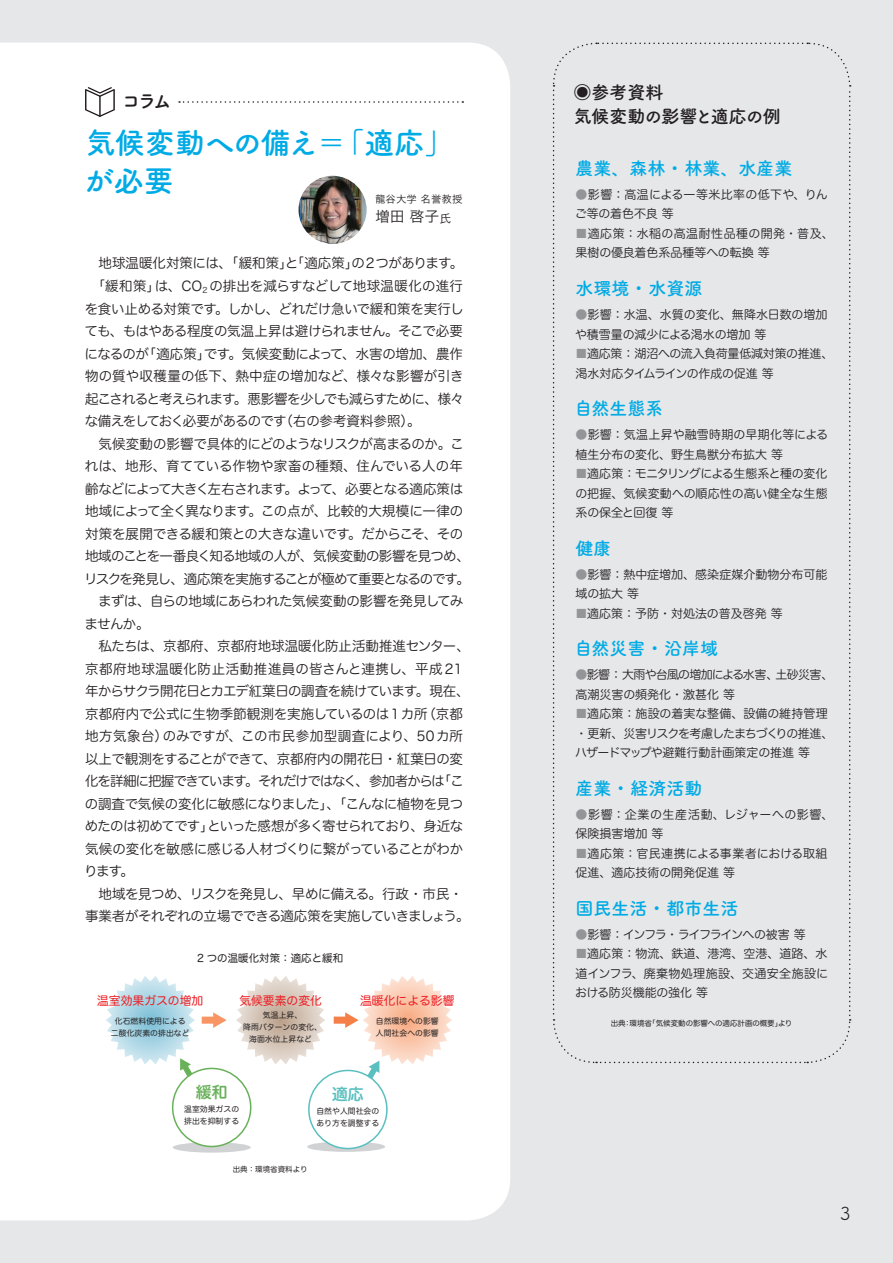
<style>
.page{position:relative;width:893px;height:1263px;background:#e6e7e9}
.page>*{position:absolute;margin:0;border:0;box-sizing:border-box;transform-origin:0 0}
.t1{font:700 30px/37.5px "Tsuku A Rd Gothic";color:#00abe5}
.t2{font:700 19.5px "Tsuku A Rd Gothic";color:#231f20}
.t3{font:700 18px "Tsuku A Rd Gothic";color:#00abe5}
.t4{font:700 18px/24px "Tsuku A Rd Gothic";color:#231f20}
.t5{font:18px "Tsuku A Rd Gothic";color:#231f20}
.t6{font:15.75px "Hira Maru Std W6";color:#68b159}
.t7{font:15.75px "Hira Maru Std W6";color:#5abfbf}
.t8{font:15px "Koburina Go Std W3";color:#231f20}
.t9{font:13.5px/22.5px "Hira Maru Std W3";letter-spacing:-.03em;color:#231f20}
.t10{font:12px/19.5px "Hira Maru Std W3";color:#231f20}
.t11{font:12px/19.5px "Hira Maru Std W3";letter-spacing:-.02em;color:#231f20}
.t12{font:12px/19.5px "Hira Maru Std W3";letter-spacing:-.05em;color:#231f20}
.t13{font:12px/19.5px "Hira Maru Std W3";letter-spacing:.035em;color:#231f20}
.t14{font:12px "Hira Maru Std W3";letter-spacing:-.09em;color:#231f20}
.t15{font:11.85px "Hira Maru Std W4";color:#ee1d23}
.t16{font:10.5px "Hira Maru Std W4";color:#231f20}
.t17{font:10.5px "Koburina Go Std W3";color:#231f20}
.t18{font:7.8px/11.9px "Hira Maru Std W4";color:#231f20}
.t19{font:7.5px "Hira Maru Std W4";color:#231f20}
.t20{font:7.5px "Hira Maru Pro N W4";color:#231f20}
.s1{font-size:12px}
.s2{color:#939598}
</style>
<div class="page">
<div style="left:0;top:43px;width:510px;height:1177px;background:#fff"></div>
<div style="left:85px;top:944px;width:383px;height:238px;background:#fff"></div>
<svg style="left:236px;top:976px;width:89px;height:88px;background:#e3d9d0"></svg>
<svg style="left:202px;top:1012px;width:25px;height:16px"></svg>
<svg style="left:105px;top:976px;width:90px;height:101px;background:#cee7ee"></svg>
<div style="left:173px;top:1142px;width:78px;height:10px;background:#d1d2d4;border-radius:50%"></div>
<div style="left:173px;top:1068px;width:78px;height:78px;background:#fff;border-radius:50%"></div>
<div style="left:172px;top:1068px;width:79px;height:79px;border:2px solid #68b159;border-radius:50%"></div>
<svg style="left:307px;top:1141px;width:78px;height:11px"></svg>
<svg style="left:334px;top:976px;width:118px;height:103px;background:#fbe5d9"></svg>
<div style="left:309px;top:1070px;width:78px;height:78px;background:#fff;border-radius:50%"></div>
<div style="left:308px;top:1070px;width:80px;height:79px;border:2px solid #5abfbf;border-radius:50%"></div>
<img style="left:299px;top:176px;width:68px;height:68px;border-radius:34px">
<svg style="left:85px;top:87px;width:30px;height:30px"></svg>
<hr style="left:99px;top:96px;width:2px;height:21px;background:#1f171b">
<svg style="left:179px;top:101px;width:284px;height:2px"></svg>
<svg style="left:552px;top:42px;width:299px;height:1022px"></svg>
<h2 class="t2" style="left:122px;top:86px;width:52px">コラム</h2>
<h1 class="t1" style="left:84px;top:122px;width:372px">気候変動への備え＝「適応」が必要</h1>
<p class="t17" style="left:375px;top:192px;width:89px">龍谷大学 名誉教授</p>
<p class="t8" style="left:375px;top:205px;width:78px">増田 啓子<span class="s1">氏</span></p>
<p class="t9" style="left:84px;top:252px;width:387px">　地球温暖化対策には、「緩和策」と「適応策」の２つがあります。　「緩和策」は、CO<sub>2</sub> の排出を減らすなどして地球温暖化の進行を食い止める対策です。しかし、どれだけ急いで緩和策を実行しても、もはやある程度の気温上昇は避けられません。そこで必要になるのが「適応策」です。気候変動によって、水害の増加、農作物の質や収穫量の低下、熱中症の増加など、様々な影響が引き起こされると考えられます。悪影響を少しでも減らすために、様々な備えをしておく必要があるのです（右の参考資料参照）。<br>　気候変動の影響で具体的にどのようなリスクが高まるのか。これは、地形、育てている作物や家畜の種類、住んでいる人の年齢などによって大きく左右されます。よって、必要となる適応策は地域によって全く異なります。この点が、比較的大規模に一律の対策を展開できる緩和策との大きな違いです。だからこそ、その地域のことを一番良く知る地域の人が、気候変動の影響を見つめ、リスクを発見し、適応策を実施することが極めて重要となるのです。　まずは、自らの地域にあらわれた気候変動の影響を発見してみませんか。<br>　私たちは、京都府、京都府地球温暖化防止活動推進センター、京都府地球温暖化防止活動推進員の皆さんと連携し、平成21年からサクラ開花日とカエデ紅葉日の調査を続けています。現在、京都府内で公式に生物季節観測を実施しているのは1カ所（京都地方気象台）のみですが、この市民参加型調査により、50カ所以上で観測をすることができて、京都府内の開花日・紅葉日の変化を詳細に把握できています。それだけではなく、参加者からは「この調査で気候の変化に敏感になりました」、「こんなに植物を見つめたのは初めてです」といった感想が多く寄せられており、身近な気候の変化を敏感に感じる人材づくりに繋がっていることがわかります。<br>　地域を見つめ、リスクを発見し、早めに備える。行政・市民・事業者がそれぞれの立場でできる適応策を実施していきましょう。</p>
<p class="t16" style="left:197px;top:950px;width:147px">2 つの温暖化対策：適応と緩和</p>
<p class="t15" style="left:239px;top:991px;width:84px">気候要素の変化</p>
<p class="t18" style="left:243px;top:1009px;width:80px;text-align:center">気温上昇、<br>降雨パターンの変化、海面水位上昇など</p>
<p class="t15" style="left:97px;top:991px;width:108px">温室効果ガスの増加</p>
<p class="t18" style="left:111px;top:1015px;width:80px;text-align:center">化石燃料使用による二酸化炭素の排出など</p>
<p class="t15" style="left:360px;top:991px;width:96px">温暖化による影響</p>
<p class="t18" style="left:376px;top:1015px;width:64px">自然環境への影響人間社会への影響</p>
<p class="t6" style="left:196px;top:1080px;width:33px">緩和</p>
<p class="t18" style="left:184px;top:1103px;width:57px">温室効果ガスの排出を抑制する</p>
<p class="t7" style="left:332px;top:1082px;width:33px">適応</p>
<p class="t18" style="left:316px;top:1105px;width:64px">自然や人間社会のあり方を調整する</p>
<p class="t20" style="left:233px;top:1162px;width:76px">出典：環境省資料より</p>
<h3 class="t4" style="left:573px;top:79px;width:209px">◉参考資料<br>気候変動の影響と適応の例</h3>
<h3 class="t3" style="left:576px;top:154px;width:218px">農業、森林・林業、水産業</h3>
<p class="t10" style="left:575px;top:185px;width:254px"><span class="s2">●</span>影響：高温による一等米比率の低下や、りんご等の着色不良 等</p>
<p class="t10" style="left:575px;top:224px;width:260px"><span class="s2">■</span>適応策：水稲の高温耐性品種の開発・普及、果樹の優良着色系品種等への転換 等</p>
<h3 class="t3" style="left:576px;top:274px;width:128px">水環境・水資源</h3>
<p class="t10" style="left:575px;top:305px;width:254px"><span class="s2">●</span>影響：水温、水質の変化、無降水日数の増加や積雪量の減少による渇水の増加 等</p>
<p class="t11" style="left:575px;top:344px;width:260px"><span class="s2">■</span>適応策：湖沼への流入負荷量低減対策の推進、渇水対応タイムラインの作成の促進 等</p>
<h3 class="t3" style="left:574px;top:394px;width:90px">自然生態系</h3>
<p class="t10" style="left:575px;top:425px;width:254px"><span class="s2">●</span>影響：気温上昇や融雪時期の早期化等による植生分布の変化、野生鳥獣分布拡大 等</p>
<p class="t10" style="left:575px;top:464px;width:254px;text-align:justify"><span class="s2">■</span>適応策：モニタリングによる生態系と種の変化の把握、気候変動への順応性の高い健全な生態系の保全と回復 等</p>
<h3 class="t3" style="left:576px;top:534px;width:37px">健康</h3>
<p class="t10" style="left:575px;top:564px;width:254px"><span class="s2">●</span>影響：熱中症増加、感染症媒介動物分布可能域の拡大 等</p>
<p class="t10" style="left:575px;top:603px;width:209px"><span class="s2">■</span>適応策：予防・対処法の普及啓発 等</p>
<h3 class="t3" style="left:574px;top:634px;width:145px">自然災害・沿岸域</h3>
<p class="t12" style="left:575px;top:665px;width:260px"><span class="s2">●</span>影響：大雨や台風の増加による水害、土砂災害、高潮災害の頻発化・激甚化 等</p>
<p class="t11" style="left:575px;top:704px;width:260px"><span class="s2">■</span>適応策：施設の着実な整備、設備の維持管理・更新、災害リスクを考慮したまちづくりの推進、ハザードマップや避難行動計画策定の推進 等</p>
<h3 class="t3" style="left:576px;top:774px;width:128px">産業・経済活動</h3>
<p class="t13" style="left:575px;top:804px;width:260px"><span class="s2">●</span>影響：企業の生産活動、レジャーへの影響、保険損害増加 等</p>
<p class="t10" style="left:575px;top:843px;width:254px"><span class="s2">■</span>適応策：官民連携による事業者における取組促進、適応技術の開発促進 等</p>
<h3 class="t3" style="left:576px;top:894px;width:164px">国民生活・都市生活</h3>
<p class="t14" style="left:575px;top:925px;width:232px"><span class="s2">●</span>影響：インフラ・ライフラインへの被害 等</p>
<p class="t10" style="left:575px;top:944px;width:254px;text-align:justify"><span class="s2">■</span>適応策：物流、鉄道、港湾、空港、道路、水道インフラ、廃棄物処理施設、交通安全施設における防災機能の強化 等</p>
<p class="t19" style="left:611px;top:1018px;width:183px">出典：環境省「気候変動の影響への適応計画の概要」より</p>
<h3 class="t5" style="left:840px;top:1200px;width:12px">3</h3>
</div>
